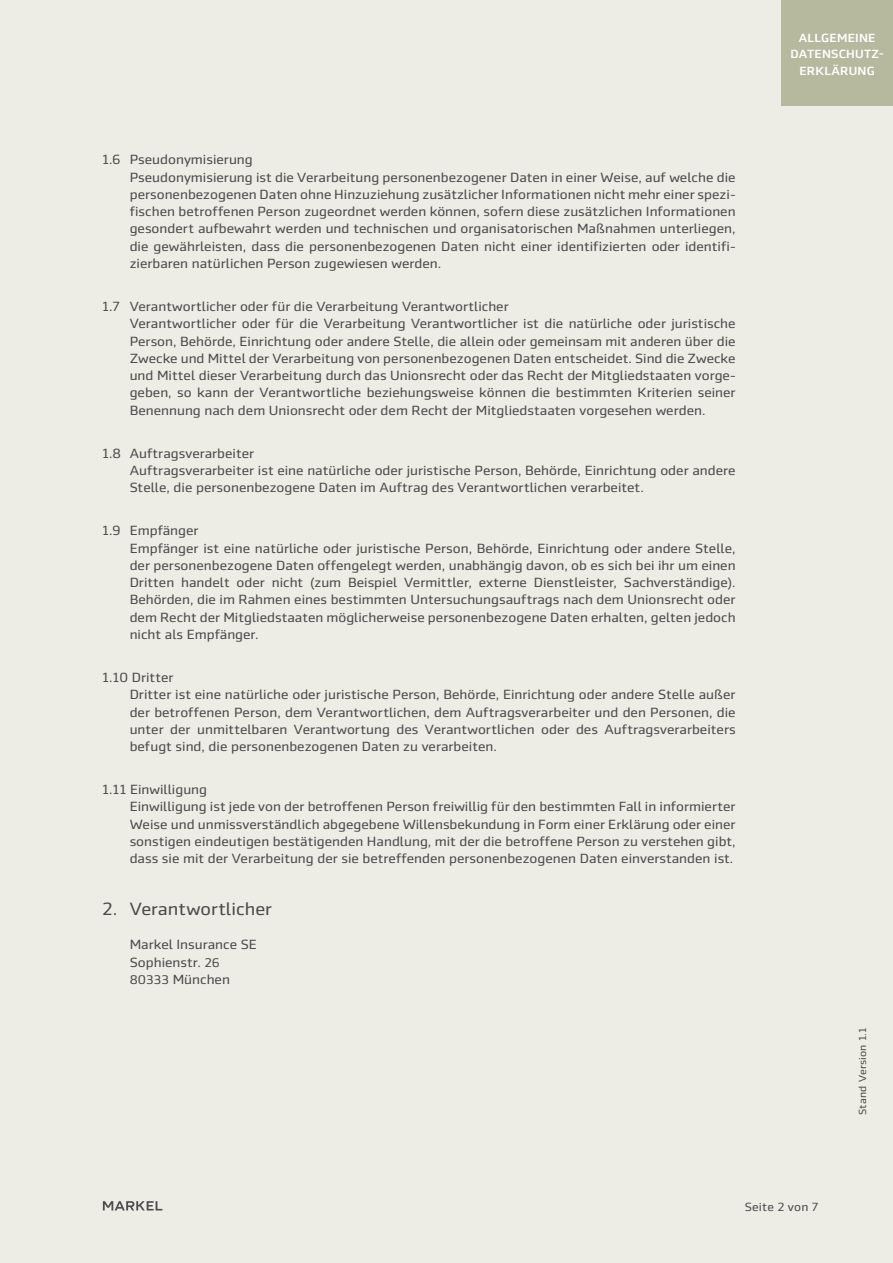
<style>
.page{position:relative;width:893px;height:1263px;background:#eeede5}
.page>*{position:absolute;margin:0;border:0;box-sizing:border-box;transform-origin:0 0}
.t1{font:18px "Markel Sans";color:#4d4b4d}
.t2{font:13.5px/17.2px "Markel Sans";color:#4d4b4d}
.t3{font:500 12px/16.5px "Markel Sans";letter-spacing:.02em;color:#fff;text-align:center}
.t4{font:12px "Markel Sans";letter-spacing:.01em;color:#4d4b4d}
.t5{font:10.5px "Markel Sans";letter-spacing:.02em;color:#4d4b4d}
.s1{font-size:12.75px}
</style>
<div class="page">
<div style="left:781px;top:0;width:112px;height:105px;background:#b7b99f"></div>
<svg style="left:103px;top:1201px;width:59px;height:9px"></svg>
<p class="t2" style="left:130px;top:151px;width:607px;text-indent:-28px">1.6 Pseudonymisierung<br>Pseudonymisierung ist die Verarbeitung personenbezogener Daten in einer Weise, auf welche die personenbezogenen Daten ohne Hinzuziehung zusätzlicher Informationen nicht mehr einer spezi&shy;fischen betroffenen Person zugeordnet werden können, sofern diese zusätzlichen Informationen gesondert aufbewahrt werden und technischen und organisatorischen Maßnahmen unterliegen, die gewährleisten, dass die personenbezogenen Daten nicht einer identifizierten oder identifi&shy;zierbaren natürlichen Person zugewiesen werden.</p>
<p class="t2" style="left:130px;top:298px;width:607px;text-indent:-28px">1.7 Verantwortlicher oder für die Verarbeitung Verantwortlicher<br>Verantwortlicher oder für die Verarbeitung Verantwortlicher ist die natürliche oder juristische Person, Behörde, Einrichtung oder andere Stelle, die allein oder gemeinsam mit anderen über die Zwecke und Mittel der Verarbeitung von personenbezogenen Daten entscheidet. Sind die Zwecke und Mittel dieser Verarbeitung durch das Unionsrecht oder das Recht der Mitgliedstaaten vorge&shy;geben, so kann der Verantwortliche beziehungsweise können die bestimmten Kriterien seiner Benennung nach dem Unionsrecht oder dem Recht der Mitgliedstaaten vorgesehen werden.</p>
<p class="t2" style="left:130px;top:445px;width:607px;text-indent:-28px">1.8 Auftragsverarbeiter<br>Auftragsverarbeiter ist eine natürliche oder juristische Person, Behörde, Einrichtung oder andere<br>Stelle, die personenbezogene Daten im Auftrag des Verantwortlichen verarbeitet.</p>
<p class="t2" style="left:130px;top:522px;width:607px;text-indent:-28px">1.9 Empfänger<br>Empfänger ist eine natürliche oder juristische Person, Behörde, Einrichtung oder andere Stelle, der personenbezogene Daten offengelegt werden, unabhängig davon, ob es sich bei ihr um einen Dritten handelt oder nicht (zum Beispiel Vermittler, externe Dienstleister, Sachverständige).<br>Behörden, die im Rahmen eines bestimmten Untersuchungsauftrags nach dem Unionsrecht oder dem Recht der Mitgliedstaaten möglicherweise personenbezogene Daten erhalten, gelten jedoch nicht als Empfänger.</p>
<p class="t2" style="left:130px;top:669px;width:607px;text-indent:-28px">1.10 Dritter<br>Dritter ist eine natürliche oder juristische Person, Behörde, Einrichtung oder andere Stelle außer der betroffenen Person, dem Verantwortlichen, dem Auftragsverarbeiter und den Personen, die unter der unmittelbaren Verantwortung des Verantwortlichen oder des Auftragsverarbeiters befugt sind, die personenbezogenen Daten zu verarbeiten.</p>
<p class="t2" style="left:130px;top:781px;width:607px;text-indent:-28px">1.11 Einwilligung<br>Einwilligung ist jede von der betroffenen Person freiwillig für den bestimmten Fall in informierter Weise und unmissverständlich abgegebene Willensbekundung in Form einer Erklärung oder einer sonstigen eindeutigen bestätigenden Handlung, mit der die betroffene Person zu verstehen gibt, dass sie mit der Verarbeitung der sie betreffenden personenbezogenen Daten einverstanden ist.</p>
<h1 class="t1" style="left:102px;top:899px;width:171px">2. Verantwortlicher</h1>
<p class="t2" style="left:130px;top:936px;width:129px">Markel Insurance SE<br>Sophienstr. <span class="s1">26<br>80333</span> München</p>
<p class="t3" style="left:790px;top:29px;width:95px">ALLGEMEINE<br>DATENSCHUTZ-<br>ERKLÄRUNG</p>
<p class="t5" style="left:857px;top:1115px;width:89px;rotate:-90deg">Stand Version 1.1</p>
<p class="t4" style="left:745px;top:1200px;width:75px">Seite 2 von 7</p>
</div>
